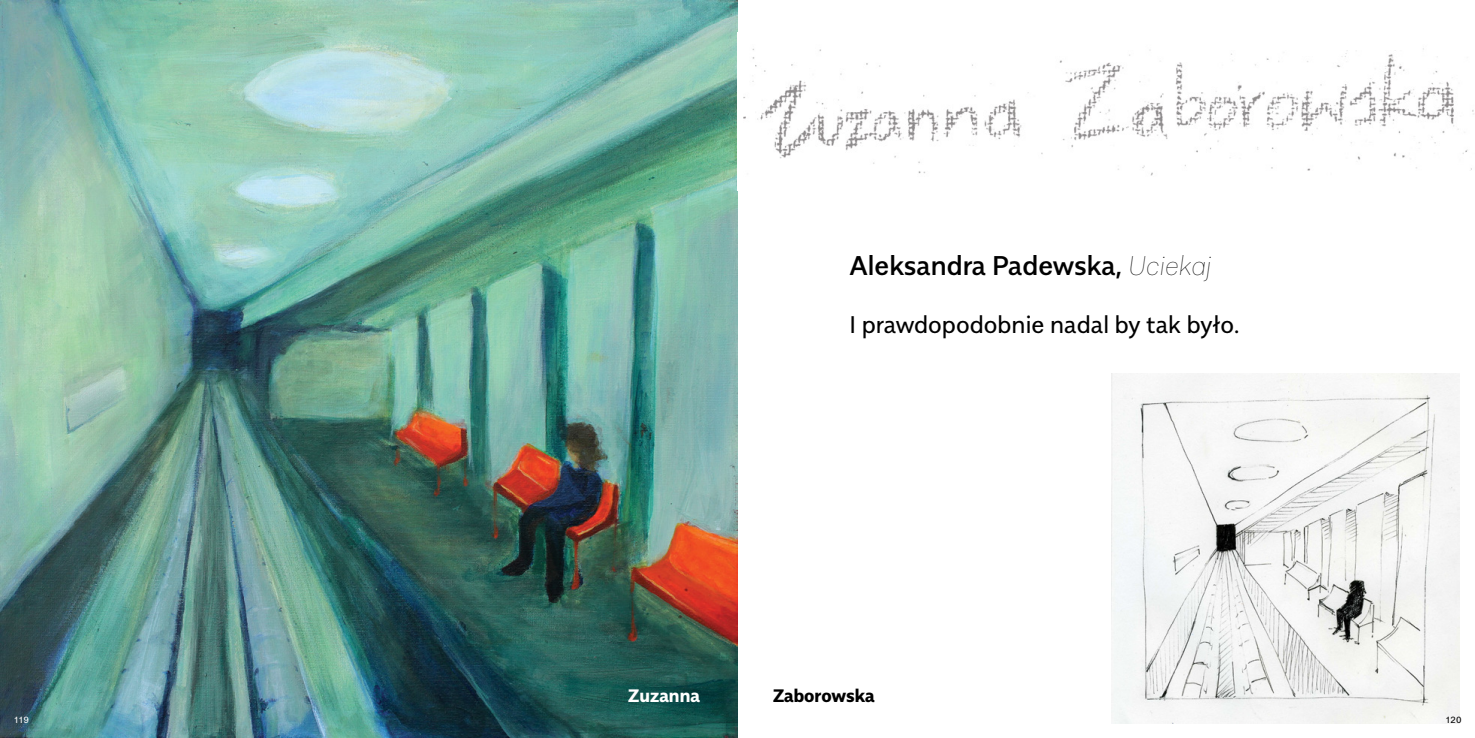
<style>
.page{position:relative;width:1475px;height:738px;background:#fff}
.page>*{position:absolute;margin:0;border:0;box-sizing:border-box;transform-origin:0 0}
.t1{font:500 27px "Alergia Normal";color:#000}
.t2{font:24px "Alergia Normal";color:#000}
.t3{font:700 18px "Alergia Normal";letter-spacing:-.01em;color:#000}
.t4{font:700 18px "Alergia Normal";color:#fff}
.t5{font:9px "Alergia Normal";color:#fff}
.t6{font:9px "Alergia Normal";color:#000}
.s1{font-weight:100;font-style:italic}
</style>
<div class="page">
<img style="left:0;top:0;width:737px;height:737px">
<img style="left:1111px;top:373px;width:347px;height:350px">
<img style="left:743px;top:48px;width:731px;height:128px">
<p class="t1" style="left:849px;top:245px;width:363px">Aleksandra Padewska, <span class="s1">Uciekaj</span></p>
<p class="t2" style="left:849px;top:306px;width:391px">I prawdopodobnie nadal by tak było.</p>
<p class="t4" style="left:628px;top:681px;width:73px">Zuzanna</p>
<p class="t3" style="left:773px;top:681px;width:103px">Zaborowska</p>
<p class="t5" style="left:14px;top:712px;width:16px">119</p>
<p class="t6" style="left:1445px;top:712px;width:17px">120</p>
</div>
